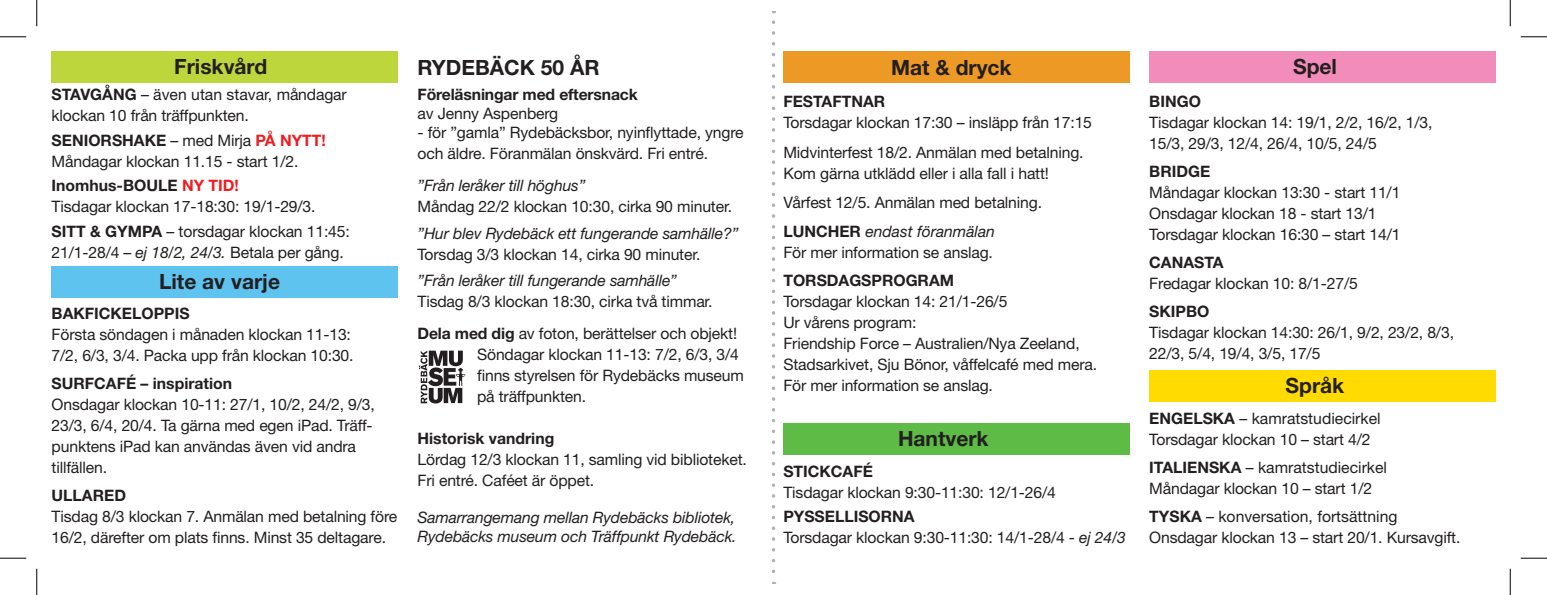
<style>
.page{position:relative;width:1547px;height:595px;background:#fff}
.page>*{position:absolute;margin:0;border:0;box-sizing:border-box;transform-origin:0 0}
.t1{font:700 21px "Helvetica Neue LT Std";color:#231f20}
.t2{font:15.75px/21px "Helvetica Neue LT Std";letter-spacing:-.01em;color:#231f20}
.t3{font:italic 15.75px/19.2px "Helvetica Neue LT Std";letter-spacing:-.01em;color:#231f20}
.t4{font:700 15.75px "Helvetica Neue LT Std";color:#231f20}
.s1{font-weight:700}
.s2{font-weight:700;color:#ee1d23}
.s3{font-style:italic}
</style>
<div class="page">
<div style="left:1149px;top:52px;width:346px;height:31px;background:#f28cba"></div>
<div style="left:783px;top:52px;width:346px;height:31px;background:#ed9926"></div>
<div style="left:783px;top:423px;width:346px;height:31px;background:#5dbb46"></div>
<div style="left:1149px;top:370px;width:346px;height:31px;background:#ffdb01"></div>
<div style="left:52px;top:266px;width:346px;height:31px;background:#5ec3ee"></div>
<div style="left:52px;top:52px;width:346px;height:31px;background:#bdd63c"></div>
<svg style="left:772px;top:22px;width:3px;height:560px"></svg>
<svg style="left:419px;top:350px;width:46px;height:53px"></svg>
<svg style="left:0;top:36px;width:26px;height:1px"></svg>
<svg style="left:1521px;top:36px;width:26px;height:1px"></svg>
<svg style="left:0;top:557px;width:26px;height:1px"></svg>
<svg style="left:1521px;top:557px;width:26px;height:1px"></svg>
<svg style="left:36px;top:0;width:1px;height:26px"></svg>
<svg style="left:36px;top:568px;width:1px;height:26px"></svg>
<svg style="left:1510px;top:0;width:1px;height:26px"></svg>
<svg style="left:1510px;top:568px;width:1px;height:26px"></svg>
<h1 class="t1" style="left:174px;top:54px;width:94px">Friskvård</h1>
<p class="t2" style="left:52px;top:84px;width:297px"><span class="s1">STAVGÅNG</span> – även utan stavar, måndagar klockan 10 från träffpunkten.</p>
<p class="t2" style="left:52px;top:129px;width:276px"><span class="s1">SENIORSHAKE</span> – med Mirja <span class="s2">PÅ NYTT!<br></span>Måndagar klockan 11.15 - start 1/2.</p>
<p class="t2" style="left:52px;top:175px;width:265px"><span class="s1">Inomhus-BOULE</span> <span class="s2">NY TID!<br></span>Tisdagar klockan 17-18:30: 19/1-29/3.</p>
<p class="t2" style="left:52px;top:220px;width:300px"><span class="s1">SITT &amp; GYMPA</span> – torsdagar klockan 11:45:<br>21/1-28/4 – <span class="s3">ej 18/2, 24/3.</span> Betala per gång.</p>
<h1 class="t1" style="left:159px;top:268px;width:123px">Lite av varje</h1>
<p class="t4" style="left:52px;top:303px;width:139px">BAKFICKELOPPIS</p>
<p class="t2" style="left:52px;top:323px;width:303px">Första söndagen i månaden klockan 11-13:<br>7/2, 6/3, 3/4. Packa upp från klockan 10:30.</p>
<p class="t4" style="left:52px;top:373px;width:182px">SURFCAFÉ – inspiration</p>
<p class="t2" style="left:52px;top:393px;width:325px">Onsdagar klockan 10-11: 27/1, 10/2, 24/2, 9/3, 23/3, 6/4, 20/4. Ta gärna med egen iPad. Träff&shy;punktens iPad kan användas även vid andra tillfällen.</p>
<p class="t4" style="left:52px;top:485px;width:76px">ULLARED</p>
<p class="t2" style="left:52px;top:505px;width:347px">Tisdag 8/3 klockan 7. Anmälan med betalning före<br>16/2, därefter om plats finns. Minst 35 deltagare.</p>
<h1 class="t1" style="left:417px;top:55px;width:184px">RYDEBÄCK 50 ÅR</h1>
<p class="t4" style="left:417px;top:84px;width:222px">Föreläsningar med eftersnack</p>
<p class="t2" style="left:417px;top:103px;width:142px">av Jenny Aspenberg</p>
<p class="t2" style="left:417px;top:122px;width:328px">- för ”gamla” Rydebäcksbor, nyinflyttade, yngre och äldre. Föranmälan önskvärd. Fri entré.</p>
<p class="t3" style="left:417px;top:176px;width:169px">”Från leråker till höghus”</p>
<p class="t2" style="left:417px;top:196px;width:316px">Måndag 22/2 klockan 10:30, cirka 90 minuter.</p>
<p class="t3" style="left:417px;top:223px;width:322px">”Hur blev Rydebäck ett fungerande samhälle?”</p>
<p class="t2" style="left:417px;top:243px;width:284px">Torsdag 3/3 klockan 14, cirka 90 minuter.</p>
<p class="t3" style="left:417px;top:270px;width:261px">”Från leråker till fungerande samhälle”</p>
<p class="t2" style="left:417px;top:285px;width:321px;line-height:31.5px">Tisdag 8/3 klockan 18:30, cirka två timmar.<br><span class="s1">Dela med dig</span> av foton, berättelser och objekt!</p>
<p class="t2" style="left:477px;top:343px;width:268px">Söndagar klockan 11-13: 7/2, 6/3, 3/4 finns styrelsen för Rydebäcks museum på träffpunkten.</p>
<p class="t4" style="left:417px;top:428px;width:138px">Historisk vandring</p>
<p class="t2" style="left:417px;top:448px;width:331px">Lördag 12/3 klockan 11, samling vid biblioteket.<br>Fri entré. Caféet är öppet.</p>
<p class="t3" style="left:417px;top:506px;width:320px">Samarrangemang mellan Rydebäcks bibliotek,<br>Rydebäcks museum och Träffpunkt Rydebäck.</p>
<h1 class="t1" style="left:891px;top:55px;width:122px">Mat &amp; dryck</h1>
<p class="t4" style="left:783px;top:91px;width:103px">FESTAFTNAR</p>
<p class="t2" style="left:783px;top:107px;width:310px;line-height:29.8px">Torsdagar klockan 17:30 – insläpp från 17:15<br>Midvinterfest 18/2. Anmälan med betalning.</p>
<p class="t2" style="left:783px;top:158px;width:267px;line-height:29.8px">Kom gärna utklädd eller i alla fall i hatt!<br>Vårfest 12/5. Anmälan med betalning.</p>
<p class="t2" style="left:783px;top:220px;width:213px"><span class="s1">LUNCHER</span> <span class="s3">endast föranmälan<br></span>För mer information se anslag.</p>
<p class="t4" style="left:783px;top:270px;width:172px">TORSDAGSPROGRAM</p>
<p class="t2" style="left:783px;top:290px;width:315px">Torsdagar klockan 14: 21/1-26/5<br>Ur vårens program:<br>Friendship Force – Australien/Nya Zeeland, Stadsarkivet, Sju Bönor, våffelcafé med mera.<br>För mer information se anslag.</p>
<h1 class="t1" style="left:898px;top:425px;width:92px">Hantverk</h1>
<p class="t4" style="left:783px;top:461px;width:91px">STICKCAFÉ</p>
<p class="t2" style="left:783px;top:481px;width:274px">Tisdagar klockan 9:30-11:30: 12/1-26/4</p>
<p class="t2" style="left:783px;top:505px;width:344px"><span class="s1">PYSSELLISORNA<br></span>Torsdagar klockan 9:30-11:30: 14/1-28/4 - <span class="s3">ej 24/3</span></p>
<h1 class="t1" style="left:1293px;top:53px;width:45px">Spel</h1>
<p class="t4" style="left:1149px;top:91px;width:53px">BINGO</p>
<p class="t2" style="left:1149px;top:111px;width:285px">Tisdagar klockan 14: 19/1, 2/2, 16/2, 1/3,<br>15/3, 29/3, 12/4, 26/4, 10/5, 24/5</p>
<p class="t4" style="left:1149px;top:161px;width:62px">BRIDGE</p>
<p class="t2" style="left:1149px;top:181px;width:253px">Måndagar klockan 13:30 - start 11/1<br>Onsdagar klockan 18 - start 13/1<br>Torsdagar klockan 16:30 – start 14/1</p>
<p class="t4" style="left:1149px;top:252px;width:76px">CANASTA</p>
<p class="t2" style="left:1149px;top:272px;width:210px">Fredagar klockan 10: 8/1-27/5</p>
<p class="t4" style="left:1149px;top:301px;width:62px">SKIPBO</p>
<p class="t2" style="left:1149px;top:321px;width:306px">Tisdagar klockan 14:30: 26/1, 9/2, 23/2, 8/3,<br>22/3, 5/4, 19/4, 3/5, 17/5</p>
<h1 class="t1" style="left:1285px;top:372px;width:60px">Språk</h1>
<p class="t2" style="left:1149px;top:407px;width:233px"><span class="s1">ENGELSKA</span> – kamratstudiecirkel<br>Torsdagar klockan 10 – start 4/2</p>
<p class="t2" style="left:1149px;top:456px;width:239px"><span class="s1">ITALIENSKA</span> – kamratstudiecirkel<br>Måndagar klockan 10 – start 1/2</p>
<p class="t2" style="left:1149px;top:505px;width:313px"><span class="s1">TYSKA</span> – konversation, fortsättning<br>Onsdagar klockan 13 – start 20/1. Kursavgift.</p>
</div>
